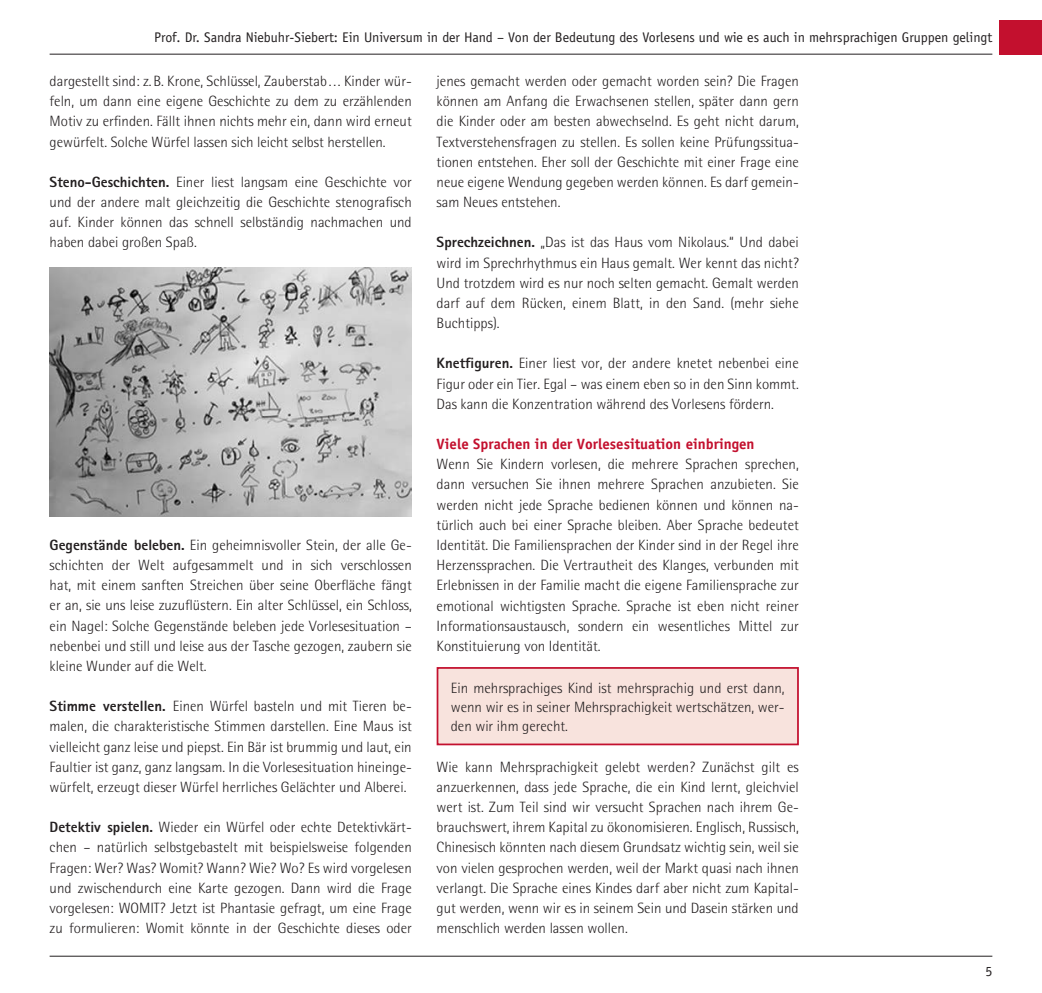
<style>
.page{position:relative;width:1042px;height:993px;background:#fff}
.page>*{position:absolute;margin:0;border:0;box-sizing:border-box;transform-origin:0 0}
.t1{font:300 14.88px/20.1px "Rotis Semi Sans";color:#231f20;text-align:justify}
.t2{font:700 14.88px "Officina Sans Std";color:#c3102e}
.t3{font:14px "Officina Sans Std";color:#231f20}
.s1{font-family:"Agfa Rotis Sans Serif";font-weight:800}
</style>
<div class="page">
<div style="left:1000px;top:20px;width:42px;height:35px;background:#c3102e"></div>
<hr style="left:50px;top:54px;width:942px;height:1px;background:#231f20">
<hr style="left:50px;top:955px;width:942px;height:1px;background:#231f20">
<img style="left:50px;top:267px;width:362px;height:249px">
<div style="left:437px;top:667px;width:361px;height:77px;background:#f8e3dd"></div>
<div style="left:437px;top:666px;width:362px;height:79px;border:2px solid #c3102e"></div>
<p class="t3" style="left:154px;top:29px;width:839px">Prof. Dr. Sandra Niebuhr-Siebert: Ein Universum in der Hand – Von der Bedeutung des Vorlesens und wie es auch in mehrsprachigen Gruppen gelingt</p>
<p class="t1" style="left:50px;top:71px;width:364px">dargestellt sind: z.B. Krone, Schlüssel, Zauberstab . . . Kinder wür&shy;feln, um dann eine eigene Geschichte zu dem zu erzählenden Motiv zu erfinden. Fällt ihnen nichts mehr ein, dann wird erneut gewürfelt. Solche Würfel lassen sich leicht selbst herstellen.</p>
<p class="t1" style="left:50px;top:172px;width:364px"><span class="s1">Steno-Geschichten.</span> Einer liest langsam eine Geschichte vor und der andere malt gleichzeitig die Geschichte stenografisch auf. Kinder können das schnell selbständig nachmachen und haben dabei großen Spaß.</p>
<p class="t1" style="left:50px;top:534px;width:364px"><span class="s1">Gegenstände beleben.</span> Ein geheimnisvoller Stein, der alle Ge&shy;schichten der Welt aufgesammelt und in sich verschlossen hat, mit einem sanften Streichen über seine Oberfläche fängt er an, sie uns leise zuzuflüstern. Ein alter Schlüssel, ein Schloss, ein Nagel: Solche Gegenstände beleben jede Vorlesesituation – nebenbei und still und leise aus der Tasche gezogen, zaubern sie kleine Wunder auf die Welt.</p>
<p class="t1" style="left:50px;top:696px;width:364px"><span class="s1">Stimme verstellen.</span> Einen Würfel basteln und mit Tieren be&shy;malen, die charakteristische Stimmen darstellen. Eine Maus ist vielleicht ganz leise und piepst. Ein Bär ist brummig und laut, ein Faultier ist ganz, ganz langsam. In die Vorlesesituation hineinge&shy;würfelt, erzeugt dieser Würfel herrliches Gelächter und Alberei.</p>
<p class="t1" style="left:50px;top:816px;width:364px"><span class="s1">Detektiv spielen.</span> Wieder ein Würfel oder echte Detektivkärt&shy;chen – natürlich selbstgebastelt mit beispielsweise folgenden Fragen: Wer? Was? Womit? Wann? Wie? Wo? Es wird vorgelesen und zwischendurch eine Karte gezogen. Dann wird die Frage vorgelesen: WOMIT? Jetzt ist Phantasie gefragt, um eine Frage zu formulieren: Womit könnte in der Geschichte dieses oder</p>
<p class="t1" style="left:437px;top:71px;width:364px">jenes gemacht werden oder gemacht worden sein? Die Fragen können am Anfang die Erwachsenen stellen, später dann gern die Kinder oder am besten abwechselnd. Es geht nicht darum, Textverstehensfragen zu stellen. Es sollen keine Prüfungssitua&shy;tionen entstehen. Eher soll der Geschichte mit einer Frage eine neue eigene Wendung gegeben werden können. Es darf gemein&shy;sam Neues entstehen.</p>
<p class="t1" style="left:437px;top:232px;width:364px"><span class="s1">Sprechzeichnen.</span> „Das ist das Haus vom Nikolaus.“ Und dabei wird im Sprechrhythmus ein Haus gemalt. Wer kennt das nicht?<br>Und trotzdem wird es nur noch selten gemacht. Gemalt werden darf auf dem Rücken, einem Blatt, in den Sand. (mehr siehe Buchtipps).</p>
<p class="t1" style="left:437px;top:353px;width:364px"><span class="s1">Knetfiguren.</span> Einer liest vor, der andere knetet nebenbei eine Figur oder ein Tier. Egal – was einem eben so in den Sinn kommt.<br>Das kann die Konzentration während des Vorlesens fördern.</p>
<p class="t2" style="left:437px;top:434px;width:319px">Viele Sprachen in der Vorlesesituation einbringen</p>
<p class="t1" style="left:437px;top:454px;width:364px">Wenn Sie Kindern vorlesen, die mehrere Sprachen sprechen, dann versuchen Sie ihnen mehrere Sprachen anzubieten. Sie werden nicht jede Sprache bedienen können und können na&shy;türlich auch bei einer Sprache bleiben. Aber Sprache bedeutet Identität. Die Familiensprachen der Kinder sind in der Regel ihre Herzenssprachen. Die Vertrautheit des Klanges, verbunden mit Erlebnissen in der Familie macht die eigene Familiensprache zur emotional wichtigsten Sprache. Sprache ist eben nicht reiner Informationsaustausch, sondern ein wesentliches Mittel zur Konstituierung von Identität.</p>
<p class="t1" style="left:451px;top:677px;width:335px;line-height:19.2px">Ein mehrsprachiges Kind ist mehrsprachig und erst dann, wenn wir es in seiner Mehrsprachigkeit wertschätzen, wer&shy;den wir ihm gerecht.</p>
<p class="t1" style="left:437px;top:756px;width:364px">Wie kann Mehrsprachigkeit gelebt werden? Zunächst gilt es anzuerkennen, dass jede Sprache, die ein Kind lernt, gleichviel wert ist. Zum Teil sind wir versucht Sprachen nach ihrem Ge&shy;brauchswert, ihrem Kapital zu ökonomisieren. Englisch, Russisch, Chinesisch könnten nach diesem Grundsatz wichtig sein, weil sie von vielen gesprochen werden, weil der Markt quasi nach ihnen verlangt. Die Sprache eines Kindes darf aber nicht zum Kapital&shy;gut werden, wenn wir es in seinem Sein und Dasein stärken und menschlich werden lassen wollen.</p>
<p class="t3" style="left:985px;top:962px;width:8px">5</p>
</div>
